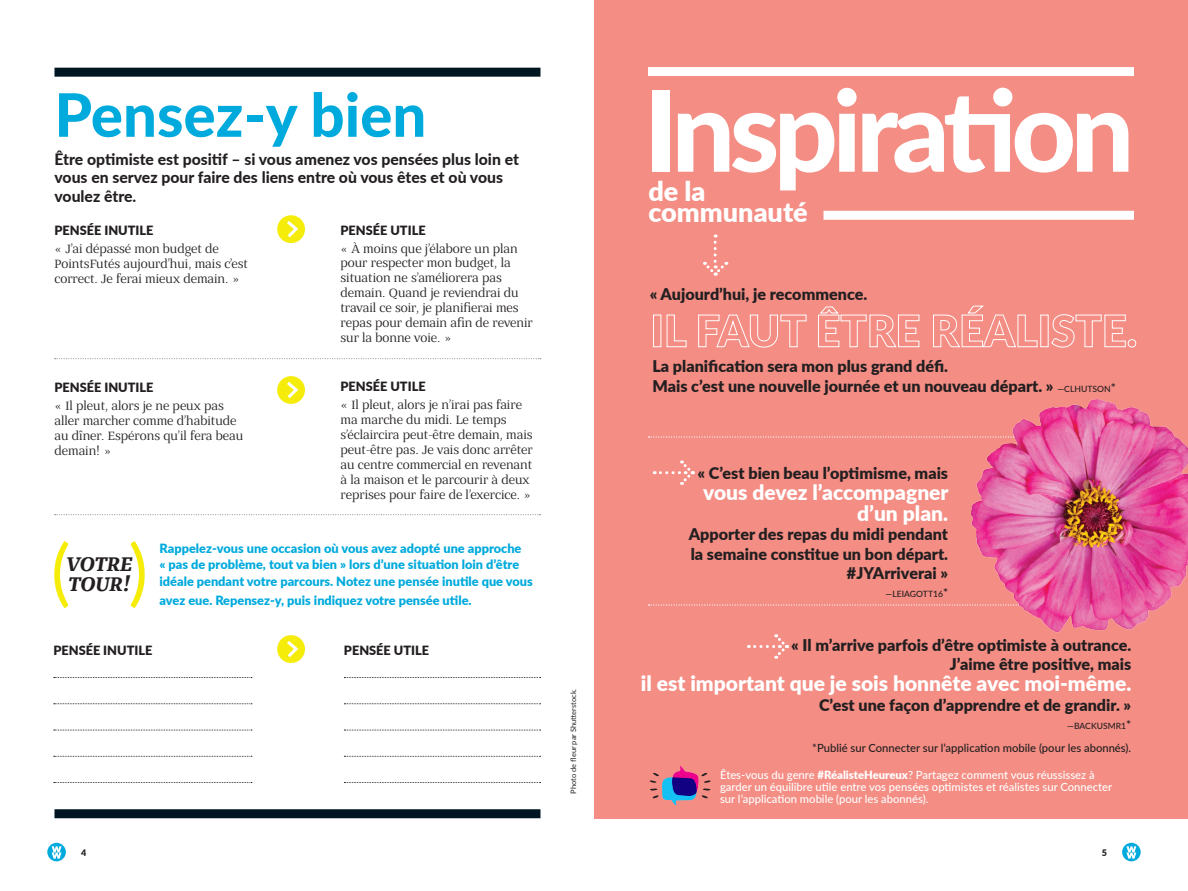
<style>
.page{position:relative;width:1188px;height:891px;background:#fff}
.page>*{position:absolute;margin:0;border:0;box-sizing:border-box;transform-origin:0 0}
.t1{font:800 112.5px "Lato";letter-spacing:-.05em;color:#fff}
.t2{font:800 60px "Lato";color:#0ad}
.t3{font:900 27px/21px "Lato";color:#fff}
.t4{font:900 21px/21px "Lato";color:#fff;text-align:right}
.t5{font:italic 700 21px/19.5px "Bandera Text";color:#231f20}
.t6{font:900 16.2px/19.5px "Lato";color:#231f20;text-align:right}
.t7{font:800 15.75px/18.8px "Lato";color:#231f20}
.t8{font:12.75px/15px "Bandera Text";color:#231f20}
.t9{font:900 12.75px/16.5px "Lato";color:#0ad}
.t10{font:900 12.75px "Lato";color:#231f20}
.t11{font:500 11.25px/12px "Lato";color:#fff}
.t12{font:500 11.25px "Lato";color:#231f20}
.t13{font:900 9px "Lato";color:#231f20}
.t14{font:500 8.7px "Lato";color:#231f20}
.t15{font:7.5px "Lato";color:#231f20}
.s1{font-weight:500;font-size:8.7px}
.s2{font-weight:500;font-size:12px}
.s3{font-size:12px}
.s4{font-weight:900}
</style>
<div class="page">
<svg style="left:47px;top:843px;width:19px;height:18px"></svg>
<svg style="left:52px;top:846px;width:10px;height:13px"></svg>
<div style="left:594px;top:0;width:594px;height:819px;background:#f48d84"></div>
<svg style="left:649px;top:436px;width:312px;height:2px"></svg>
<svg style="left:649px;top:604px;width:312px;height:2px"></svg>
<div style="left:653px;top:315px;width:8px;height:32px;border:1px solid #fff"></div>
<svg style="left:666px;top:314px;width:21px;height:33px"></svg>
<svg style="left:698px;top:314px;width:109px;height:34px"></svg>
<svg style="left:818px;top:306px;width:102px;height:41px"></svg>
<svg style="left:933px;top:305px;width:105px;height:43px"></svg>
<div style="left:1040px;top:315px;width:9px;height:32px;border:1px solid #fff"></div>
<svg style="left:1051px;top:314px;width:86px;height:34px"></svg>
<div style="left:648px;top:67px;width:486px;height:9px;background:#fff"></div>
<div style="left:824px;top:211px;width:310px;height:9px;background:#fff"></div>
<svg style="left:704px;top:234px;width:23px;height:42px"></svg>
<svg style="left:654px;top:460px;width:41px;height:25px"></svg>
<svg style="left:755px;top:634px;width:34px;height:25px"></svg>
<svg style="left:650px;top:766px;width:61px;height:39px"></svg>
<svg style="left:1122px;top:843px;width:19px;height:18px"></svg>
<svg style="left:1126px;top:846px;width:10px;height:13px"></svg>
<img style="left:962px;top:399px;width:226px;height:234px">
<svg style="left:54px;top:677px;width:198px;height:1px"></svg>
<svg style="left:54px;top:703px;width:198px;height:1px"></svg>
<svg style="left:54px;top:730px;width:198px;height:1px"></svg>
<svg style="left:54px;top:756px;width:198px;height:1px"></svg>
<svg style="left:54px;top:782px;width:198px;height:1px"></svg>
<svg style="left:344px;top:677px;width:197px;height:1px"></svg>
<svg style="left:344px;top:703px;width:197px;height:1px"></svg>
<svg style="left:344px;top:730px;width:197px;height:1px"></svg>
<svg style="left:344px;top:756px;width:197px;height:1px"></svg>
<svg style="left:344px;top:782px;width:197px;height:1px"></svg>
<svg style="left:55px;top:358px;width:486px;height:1px"></svg>
<svg style="left:55px;top:514px;width:485px;height:1px"></svg>
<div style="left:277px;top:376px;width:28px;height:28px;background:#f5ec09;border-radius:50%"></div>
<div style="left:277px;top:635px;width:28px;height:28px;background:#f5ec09;border-radius:50%"></div>
<div style="left:277px;top:215px;width:28px;height:28px;background:#f5ec09;border-radius:50%"></div>
<svg style="left:287px;top:379px;width:14px;height:22px"></svg>
<svg style="left:287px;top:638px;width:14px;height:22px"></svg>
<svg style="left:287px;top:218px;width:14px;height:23px"></svg>
<div style="left:54px;top:809px;width:486px;height:9px;background:#001522"></div>
<div style="left:54px;top:68px;width:486px;height:9px;background:#001522"></div>
<svg style="left:54px;top:541px;width:14px;height:67px"></svg>
<svg style="left:131px;top:541px;width:14px;height:67px"></svg>
<h2 class="t2" style="left:54px;top:70px;width:373px">Pensez-y bien</h2>
<p class="t7" style="left:54px;top:149px;width:466px">Être optimiste est positif – si vous amenez vos pensées plus loin et vous en servez pour faire des liens entre où vous êtes et où vous voulez être.</p>
<p class="t10" style="left:54px;top:220px;width:101px">Pensée inutile</p>
<p class="t8" style="left:54px;top:241px;width:195px">« J’ai dépassé mon budget de<br>PointsFutés aujourd’hui, mais c’est correct. Je ferai mieux demain. »</p>
<p class="t10" style="left:54px;top:377px;width:101px">Pensée inutile</p>
<p class="t8" style="left:54px;top:398px;width:190px">« Il pleut, alors je ne peux pas aller marcher comme d’habitude au dîner. Espérons qu’il fera beau demain! »</p>
<p class="t10" style="left:341px;top:220px;width:87px">Pensée utile</p>
<p class="t8" style="left:341px;top:241px;width:194px">« À moins que j’élabore un plan pour respecter mon budget, la situation ne s’améliorera pas demain. Quand je reviendrai du travail ce soir, je planifierai mes repas pour demain afin de revenir sur la bonne voie. »</p>
<p class="t10" style="left:341px;top:377px;width:87px">Pensée utile</p>
<p class="t8" style="left:341px;top:398px;width:194px">« Il pleut, alors je n’irai pas faire ma marche du midi. Le temps s’éclaircira peut-être demain, mais peut-être pas. Je vais donc arrêter au centre commercial en revenant à la maison et le parcourir à deux reprises pour faire de l’exercice. »</p>
<h3 class="t5" style="left:67px;top:554px;width:65px">VOTRE<br>TOUR!</h3>
<p class="t9" style="left:160px;top:539px;width:375px">Rappelez-vous une occasion où vous avez adopté une approche<br>« pas de problème, tout va bien » lors d’une situation loin d’être idéale pendant votre parcours. Notez une pensée inutile que vous</p>
<p class="t9" style="left:160px;top:591px;width:314px">avez eue. Repensez-y, puis indiquez votre pensée utile.</p>
<p class="t10" style="left:53px;top:640px;width:101px">Pensée inutile</p>
<p class="t10" style="left:344px;top:640px;width:87px">Pensée utile</p>
<p class="t13" style="left:81px;top:846px;width:7px">4</p>
<p class="t15" style="left:568px;top:794px;width:106px;rotate:-90deg">Photo de fleur par Shutterstock.</p>
<h1 class="t1" style="left:644px;top:47px;width:492px">Inspiration</h1>
<h3 class="t3" style="left:648px;top:179px;width:161px">de la communauté</h3>
<p class="t6" style="left:650px;top:284px;width:219px">« Aujourd’hui, je recommence.</p>
<p class="t6" style="left:652px;top:356px;width:465px;text-align:left">La planification sera mon plus grand défi.<br>Mais c’est une nouvelle journée et un nouveau départ. » <span class="s1">—CLHUTSON</span><span class="s2">*</span></p>
<p class="t6" style="left:698px;top:463px;width:252px">« C’est bien beau l’optimisme, mais</p>
<h3 class="t4" style="left:703px;top:481px;width:247px">vous devez l’accompagner d’un plan.</h3>
<p class="t6" style="left:689px;top:524px;width:261px">Apporter des repas du midi pendant la semaine constitue un bon départ. #JYArriverai »</p>
<p class="t14" style="left:886px;top:588px;width:64px">—LEIAGOTT16<span class="s3">*</span></p>
<p class="t6" style="left:791px;top:635px;width:342px">« Il m’arrive parfois d’être optimiste à outrance.<br>J’aime être positive, mais</p>
<h3 class="t4" style="left:641px;top:672px;width:492px">il est important que je sois honnête avec moi-même.</h3>
<p class="t6" style="left:819px;top:694px;width:314px">C’est une façon d’apprendre et de grandir. »</p>
<p class="t14" style="left:1067px;top:719px;width:66px">—BACKUSMR1<span class="s3">*</span></p>
<p class="t12" style="left:812px;top:740px;width:321px">*Publié sur Connecter sur l’application mobile (pour les abonnés).</p>
<p class="t11" style="left:720px;top:768px;width:394px">Êtes-vous du genre <span class="s4">#RéalisteHeureux</span>? Partagez comment vous réussissez à garder un équilibre utile entre vos pensées optimistes et réalistes sur Connecter sur l’application mobile (pour les abonnés).</p>
<p class="t13" style="left:1102px;top:846px;width:7px">5</p>
</div>
